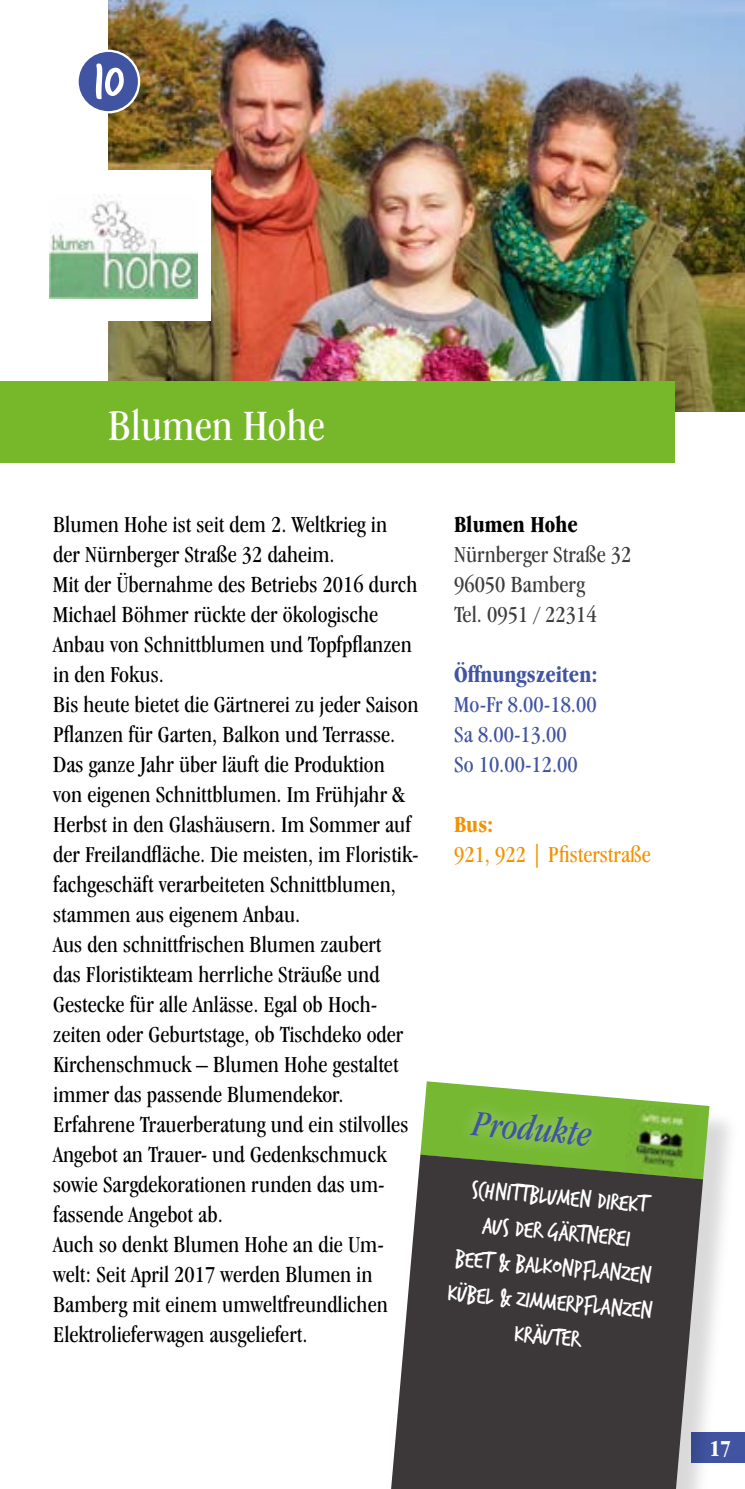
<style>
.page{position:relative;width:745px;height:1489px;background:#fff}
.page>*{position:absolute;margin:0;border:0;box-sizing:border-box;transform-origin:0 0}
.t1{font:58px "Trash Hand";color:#fff}
.t2{font:condensed 45px "Garamond IT Cby BT";color:#fff}
.t3{font:italic condensed 37.5px "Garamond IT Cby BT";color:#4054a1}
.t4{font:25px/35px "Trash Hand";color:#fff;text-align:center}
.t5{font:condensed 23.75px/30px "Garamond IT Cby BT";color:#000}
.t6{font:condensed 23.75px/30px "Garamond IT Cby BT";color:#3c3c3b}
.t7{font:condensed 23.75px/30px "Garamond IT Cby BT";color:#4054a1}
.t8{font:condensed 23.75px "Garamond IT Cby BT";color:#f39200}
.t9{font:700 condensed 23.75px "Garamond IT Cby BT";color:#4054a1}
.t10{font:700 condensed 23.75px "Garamond IT Cby BT";color:#000}
.t11{font:700 condensed 23.75px "Garamond IT Cby BT";color:#f39200}
.t12{font:700 condensed 23.75px "Garamond IT Cby BT";color:#fff}
</style>
<div class="page">
<div style="left:691px;top:1431px;width:53px;height:30px;background:#4054a1"></div>
<img style="left:108px;top:0;width:636px;height:411px">
<div style="left:0;top:381px;width:673px;height:82px;background:#76b82a"></div>
<div style="left:77px;top:51px;width:62px;height:61px;background:#4054a1;border-radius:50%"></div>
<div style="left:76px;top:50px;width:64px;height:63px;border:2px solid #fff;border-radius:50%"></div>
<div style="left:35px;top:171px;width:176px;height:150px;background:#fff"></div>
<div style="left:425px;top:1085px;width:315px;height:125px;background:#000;opacity:.15"></div>
<svg style="left:420px;top:1081px;width:289px;height:78px"></svg>
<img style="left:624px;top:1104px;width:73px;height:50px">
<div style="left:387px;top:1159px;width:346px;height:329px;background:#000;opacity:.15"></div>
<svg style="left:391px;top:1154px;width:311px;height:334px;background:#4c4a47"></svg>
<img style="left:50px;top:194px;width:147px;height:104px">
<h1 class="t1" style="left:93px;top:52px;width:32px">10</h1>
<h2 class="t2" style="left:108px;top:399px;width:218px">Blumen Hohe</h2>
<p class="t5" style="left:53px;top:509px;width:367px">Blumen Hohe ist seit dem 2. Weltkrieg in der Nürnberger Straße 32 daheim.<br>Mit der Übernahme des Betriebs 2016 durch Michael Böhmer rückte der ökologische Anbau von Schnittblumen und Topfpflanzen in den Fokus.<br>Bis heute bietet die Gärtnerei zu jeder Saison Pflanzen für Garten, Balkon und Terrasse.<br>Das ganze Jahr über läuft die Produktion von eigenen Schnittblumen. Im Frühjahr &amp; Herbst in den Glashäusern. Im Sommer auf der Freilandfläche. Die meisten, im Floristik&shy;fachgeschäft verarbeiteten Schnittblumen, stammen aus eigenem Anbau.<br>Aus den schnittfrischen Blumen zaubert<br>das Floristikteam herrliche Sträuße und Gestecke für alle Anlässe. Egal ob Hoch&shy;zeiten oder Geburtstage, ob Tischdeko oder Kirchenschmuck – Blumen Hohe gestaltet immer das passende Blumendekor.<br>Erfahrene Trauerberatung und ein stilvolles Angebot an Trauer- und Gedenkschmuck sowie Sargdekorationen runden das um&shy;fassende Angebot ab.<br>Auch so denkt Blumen Hohe an die Um&shy;welt: Seit April 2017 werden Blumen in Bamberg mit einem umweltfreundlichen Elektrolieferwagen ausgeliefert.</p>
<p class="t10" style="left:454px;top:510px;width:125px">Blumen Hohe</p>
<p class="t6" style="left:454px;top:539px;width:179px">Nürnberger Straße 32<br>96050 Bamberg<br>Tel. 0951 / 22314</p>
<p class="t9" style="left:454px;top:660px;width:145px">Öffnungszeiten:</p>
<p class="t7" style="left:454px;top:689px;width:144px">Mo-Fr 8.00-18.00<br>Sa 8.00-13.00<br>So 10.00-12.00</p>
<p class="t11" style="left:454px;top:810px;width:41px">Bus:</p>
<p class="t8" style="left:454px;top:840px;width:198px">921, 922 | Pfisterstraße</p>
<h3 class="t3" style="left:475px;top:1101px;width:121px;rotate:5deg">Produkte</h3>
<p class="t4" style="left:458px;top:1171px;width:207px;rotate:5deg">Schnittblumen direkt aus der Gärtnerei<br>Beet &amp; Balkonpflanzen<br>Kübel &amp; Zimmerpflanzen<br>Kräuter</p>
<p class="t12" style="left:709px;top:1434px;width:24px">17</p>
</div>
